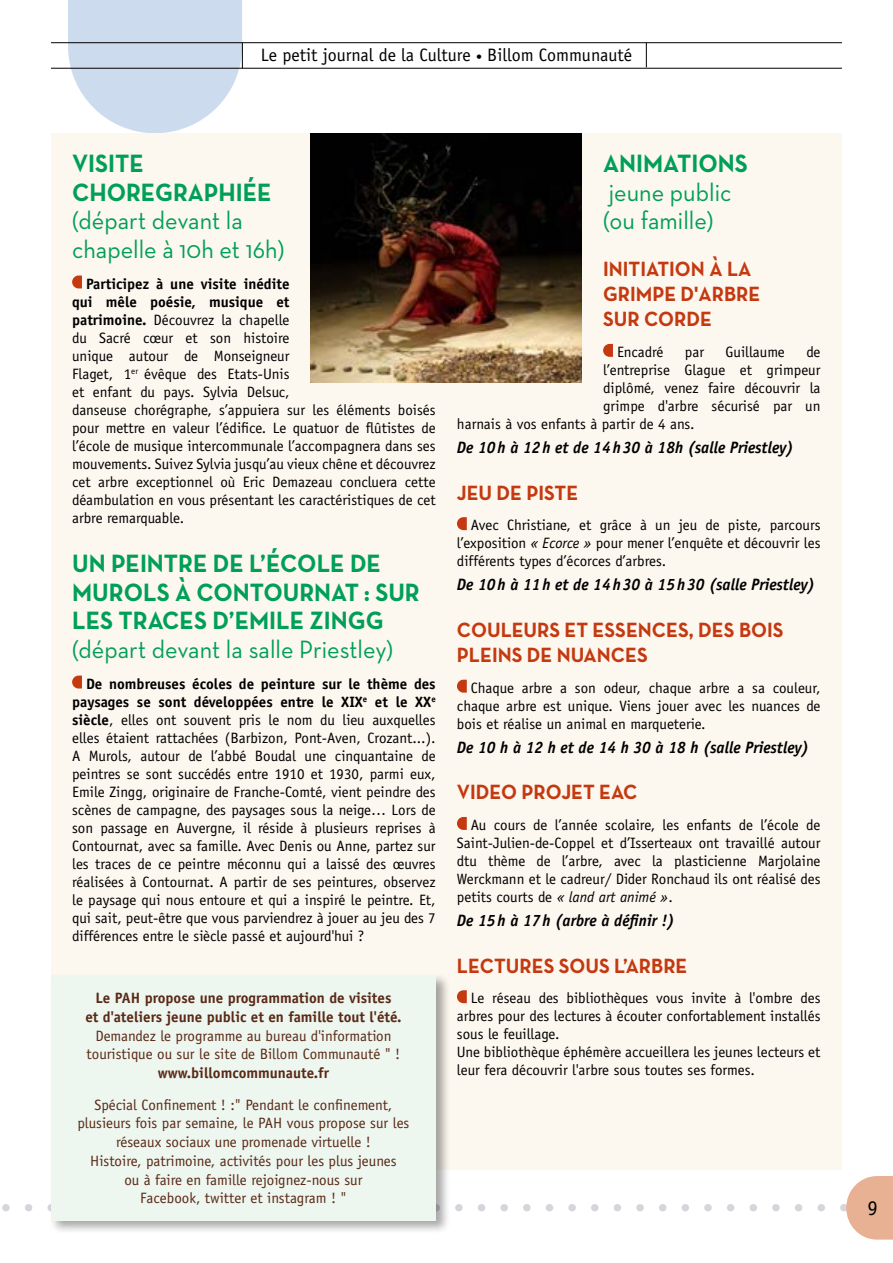
<style>
.page{position:relative;width:893px;height:1263px;background:#fff}
.page>*{position:absolute;margin:0;border:0;box-sizing:border-box;transform-origin:0 0}
.t1{font:700 25.5px/28.5px "Neutra Text";color:#009f57;scale:.95 1}
.t2{font:25.5px/28.5px "Neutra Text";color:#009f57;scale:.95 1}
.t3{font:700 21px/25.2px "Neutra Text";color:#c4390f;scale:.95 1}
.t4{font:21px "Officina Sans Std";color:#000}
.t5{font:18px "Officina Sans Std";color:#000}
.t6{font:italic 700 16.5px "Officina Sans Std";color:#000;scale:.95 1}
.t7{font:15px/18px "Officina Sans Std";color:#000;text-align:justify}
.t8{font:15px/18.8px "Officina Sans Std";color:#5a2916;text-align:center}
.t9{font:700 15px/18.8px "Officina Sans Std";color:#5a2916;text-align:center}
.s1{font-size:12px}
.s2{font-weight:700}
.s3{font-style:italic}
</style>
<div class="page">
<hr style="left:51px;top:42px;width:791px;height:1px;background:#000">
<hr style="left:51px;top:68px;width:791px;height:1px;background:#000">
<svg style="left:646px;top:43px;width:1px;height:24px"></svg>
<svg style="left:68px;top:0;width:175px;height:133px;background:#d0dceb"></svg>
<svg style="left:2px;top:1176px;width:891px;height:64px"></svg>
<div style="left:51px;top:133px;width:791px;height:1036px;background:#fcf7ef"></div>
<svg style="left:72px;top:276px;width:10px;height:12px"></svg>
<svg style="left:72px;top:676px;width:10px;height:12px"></svg>
<svg style="left:603px;top:344px;width:10px;height:13px"></svg>
<svg style="left:457px;top:517px;width:10px;height:13px"></svg>
<svg style="left:457px;top:680px;width:10px;height:13px"></svg>
<svg style="left:457px;top:817px;width:10px;height:13px"></svg>
<svg style="left:457px;top:990px;width:10px;height:13px"></svg>
<img style="left:311px;top:133px;width:271px;height:249px">
<div style="left:49px;top:973px;width:401px;height:261px;background:#000;opacity:.35"></div>
<div style="left:51px;top:975px;width:385px;height:245px;background:#edf6ef"></div>
<p class="t5" style="left:261px;top:44px;width:373px">Le petit journal de la Culture <span class="s1">•</span> Billom Communauté</p>
<h1 class="t1" style="left:72px;top:149px;width:211px">VISITE<br>CHOREGRAPHIÉE</h1>
<h1 class="t2" style="left:72px;top:206px;width:225px">(départ devant la chapelle à 10h et 16h)</h1>
<p class="t7" style="left:72px;top:275px;width:365px;text-align:left;text-indent:14px"><span class="s2">Participez à une visite inédite<br>qui mêle poésie, musique et<br>patrimoine.</span> Découvrez la chapelle<br>du Sacré cœur et son histoire<br>unique autour de Monseigneur<br>Flaget, 1<sup>er</sup> évêque des Etats-Unis<br>et enfant du pays. Sylvia Delsuc,<br>danseuse chorégraphe, s’appuiera sur les éléments boisés pour mettre en valeur l’édifice. Le quatuor de flûtistes de l’école de musique intercommunale l’accompagnera dans ses mouvements. Suivez Sylvia jusqu’au vieux chêne et découvrez cet arbre exceptionnel où Eric Demazeau concluera cette déambulation en vous présentant les caractéristiques de cet arbre remarquable.</p>
<h1 class="t1" style="left:72px;top:549px;width:368px">UN PEINTRE DE L’ÉCOLE DE<br>MUROLS À CONTOURNAT : SUR<br>LES TRACES D’EMILE ZINGG</h1>
<h1 class="t2" style="left:72px;top:635px;width:339px">(départ devant la salle Priestley)</h1>
<p class="t7" style="left:72px;top:675px;width:365px;text-indent:14px"><span class="s2">De nombreuses écoles de peinture sur le thème des paysages se sont développées entre le XIX</span><sup>e</sup> <span class="s2">et le XX</span><sup>e </sup><span class="s2">siècle</span>, elles ont souvent pris le nom du lieu auxquelles elles étaient rattachées (Barbizon, Pont-Aven, Crozant...).<br>A Murols, autour de l’abbé Boudal une cinquantaine de peintres se sont succédés entre 1910 et 1930, parmi eux, Emile Zingg, originaire de Franche-Comté, vient peindre des scènes de campagne, des paysages sous la neige… Lors de son passage en Auvergne, il réside à plusieurs reprises à Contournat, avec sa famille. Avec Denis ou Anne, partez sur les traces de ce peintre méconnu qui a laissé des œuvres réalisées à Contournat. A partir de ses peintures, observez le paysage qui nous entoure et qui a inspiré le peintre. Et, qui sait, peut-être que vous parviendrez à jouer au jeu des 7 différences entre le siècle passé et aujourd'hui ?</p>
<p class="t9" style="left:85px;top:988px;width:318px">Le PAH propose une programmation de visites<br>et d'ateliers jeune public et en famille tout l'été.</p>
<p class="t8" style="left:87px;top:1026px;width:315px">Demandez le programme au bureau d'information touristique ou sur le site de Billom Communauté " !</p>
<p class="t9" style="left:158px;top:1063px;width:173px">www.billomcommunaute.fr</p>
<p class="t8" style="left:77px;top:1095px;width:333px">Spécial Confinement ! :" Pendant le confinement, plusieurs fois par semaine, le PAH vous propose sur les réseaux sociaux une promenade virtuelle !<br>Histoire, patrimoine, activités pour les plus jeunes<br>ou à faire en famille rejoignez-nous sur<br>Facebook, twitter et instagram ! "</p>
<h1 class="t1" style="left:603px;top:149px;width:154px">ANIMATIONS</h1>
<h1 class="t2" style="left:603px;top:177px;width:136px">jeune public (ou famille)</h1>
<h2 class="t3" style="left:603px;top:256px;width:167px">INITIATION À LA<br>GRIMPE D'ARBRE<br>SUR CORDE</h2>
<p class="t7" style="left:617px;top:343px;width:48px">Encadré</p>
<p class="t7" style="left:685px;top:343px;width:21px">par</p>
<p class="t7" style="left:725px;top:343px;width:61px">Guillaume</p>
<p class="t7" style="left:806px;top:343px;width:16px">de</p>
<p class="t7" style="left:603px;top:361px;width:219px">l’entreprise Glague et grimpeur</p>
<p class="t7" style="left:603px;top:379px;width:219px">diplômé, venez faire découvrir la</p>
<p class="t7" style="left:603px;top:397px;width:219px">grimpe d'arbre sécurisé par un</p>
<p class="t7" style="left:457px;top:415px;width:239px">harnais à vos enfants à partir de 4 ans.</p>
<p class="t6" style="left:457px;top:437px;width:356px">De 10h à 12h et de 14h30 à 18h (salle Priestley)</p>
<h2 class="t3" style="left:457px;top:479px;width:129px">JEU DE PISTE</h2>
<p class="t7" style="left:457px;top:516px;width:365px;text-indent:14px">Avec Christiane, et grâce à un jeu de piste, parcours l’exposition <span class="s3">« Ecorce »</span> pour mener l’enquête et découvrir les différents types d’écorces d’arbres.</p>
<p class="t6" style="left:457px;top:575px;width:379px">De 10h à 11h et de 14h30 à 15h30 (salle Priestley)</p>
<h2 class="t3" style="left:457px;top:617px;width:345px">COULEURS ET ESSENCES, DES BOIS<br>PLEINS DE NUANCES</h2>
<p class="t7" style="left:457px;top:679px;width:365px;text-indent:14px">Chaque arbre a son odeur, chaque arbre a sa couleur, chaque arbre est unique. Viens jouer avec les nuances de bois et réalise un animal en marqueterie.</p>
<p class="t6" style="left:457px;top:737px;width:372px">De 10 h à 12 h et de 14 h 30 à 18 h (salle Priestley)</p>
<h2 class="t3" style="left:457px;top:779px;width:191px">VIDEO PROJET EAC</h2>
<p class="t7" style="left:457px;top:816px;width:365px;text-indent:14px">Au cours de l’année scolaire, les enfants de l’école de Saint-Julien-de-Coppel et d’Isserteaux ont travaillé autour dtu thème de l’arbre, avec la plasticienne Marjolaine Werckmann et le cadreur/ Dider Ronchaud ils ont réalisé des petits courts de <span class="s3">« land art animé »</span>.</p>
<p class="t6" style="left:457px;top:910px;width:231px">De 15h à 17h (arbre à définir !)</p>
<h2 class="t3" style="left:457px;top:952px;width:244px">LECTURES SOUS L’ARBRE</h2>
<p class="t7" style="left:457px;top:989px;width:365px;text-align:left;text-indent:14px">Le réseau des bibliothèques vous invite à l'ombre des arbres pour des lectures à écouter confortablement installés sous le feuillage.<br>Une bibliothèque éphémère accueillera les jeunes lecteurs et leur fera découvrir l'arbre sous toutes ses formes.</p>
<h2 class="t4" style="left:868px;top:1196px;width:12px">9</h2>
</div>
